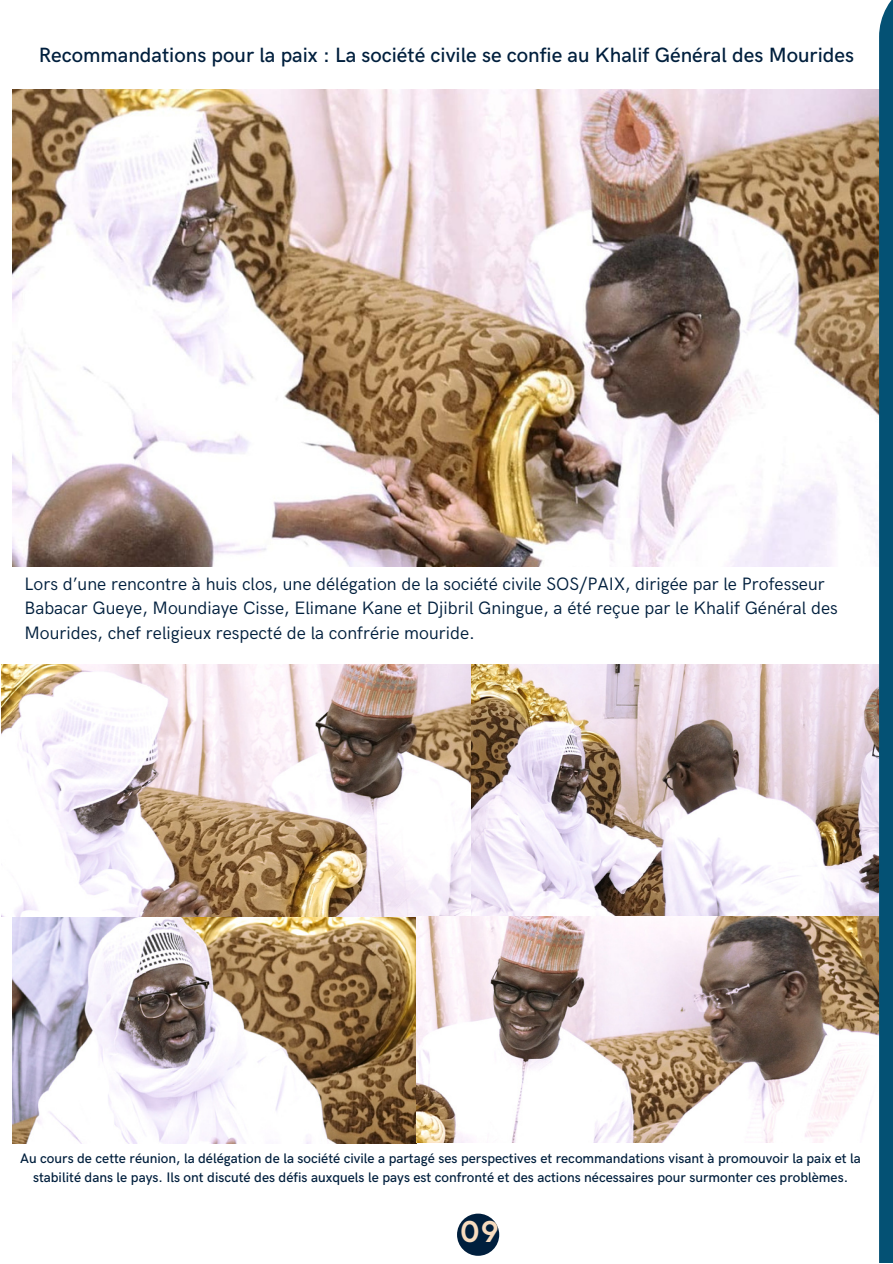
<style>
.page{position:relative;width:893px;height:1264px;background:#fff}
.page>*{position:absolute;margin:0;border:0;box-sizing:border-box;transform-origin:0 0}
.t1{font:700 30.3px "HK Grotesk";color:#f8dcbf}
.t2{font:500 20.7px "HK Grotesk";color:#001f3d}
.t3{font:18px/24.8px "HK Grotesk";color:#001f3d}
.t4{font:500 13.8px/19px "HK Grotesk";color:#001f3d;text-align:center}
</style>
<div class="page">
<div style="left:457px;top:1213px;width:42px;height:42px;background:#001f3d;border-radius:50%"></div>
<img style="left:13px;top:89px;width:866px;height:477px">
<img style="left:13px;top:916px;width:866px;height:227px">
<img style="left:1px;top:664px;width:878px;height:252px">
<div style="left:879px;top:0;width:13px;height:1262px;background:#045174"></div>
<p class="t2" style="left:39px;top:43px;width:816px">Recommandations pour la paix : La société civile se confie au Khalif Général des Mourides</p>
<p class="t3" style="left:24px;top:571px;width:814px">Lors d’une rencontre à huis clos, une délégation de la société civile SOS/PAIX, dirigée par le Professeur<br>Babacar Gueye, Moundiaye Cisse, Elimane Kane et Djibril Gningue, a été reçue par le Khalif Général des<br>Mourides, chef religieux respecté de la confrérie mouride.</p>
<p class="t4" style="left:20px;top:1149px;width:842px">Au cours de cette réunion, la délégation de la société civile a partagé ses perspectives et recommandations visant à promouvoir la paix et la stabilité dans le pays. Ils ont discuté des défis auxquels le pays est confronté et des actions nécessaires pour surmonter ces problèmes.</p>
<p class="t1" style="left:461px;top:1214px;width:39px">09</p>
</div>
